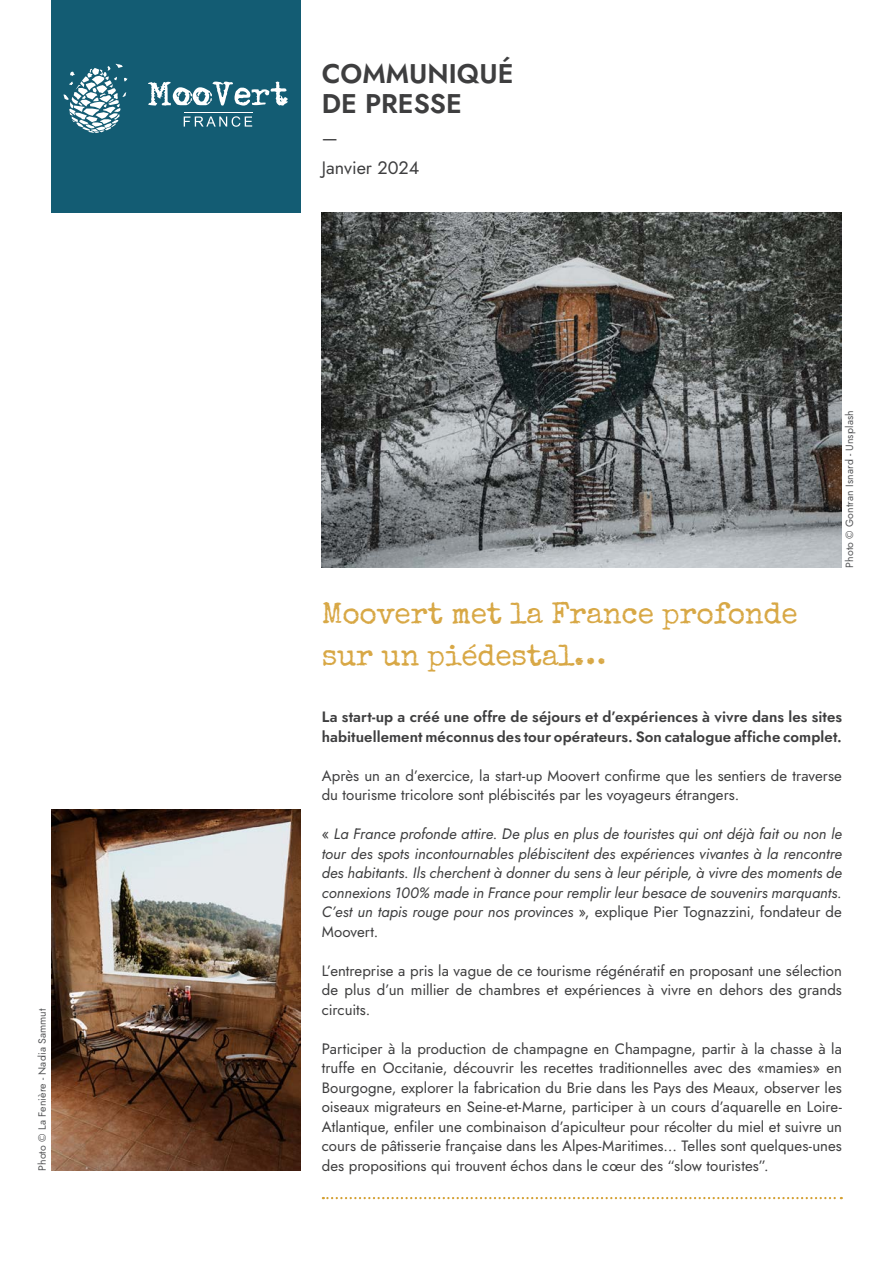
<style>
.page{position:relative;width:893px;height:1263px;background:#fff}
.page>*{position:absolute;margin:0;border:0;box-sizing:border-box;transform-origin:0 0}
.t1{font:30px/42px "Special Elite";letter-spacing:-.01em;color:#d8a846}
.t2{font:600 27px "Jost";color:#3e3e3f}
.t3{font:18px "Jost";color:#3e3e3f}
.t4{font:15px/19.5px "Jost";color:#3e3e3f;text-align:justify}
.t5{font:italic 15px/19.5px "Jost";color:#3e3e3f;text-align:justify}
.t6{font:600 15px/19.5px "Jost";letter-spacing:.005em;color:#3e3e3f}
.t7{font:10.5px "Jost";letter-spacing:.015em;color:#57585a}
.s1{font-style:normal}
</style>
<div class="page">
<img style="left:322px;top:213px;width:520px;height:355px">
<div style="left:51px;top:0;width:249px;height:213px;background:#135c73"></div>
<svg style="left:323px;top:1197px;width:519px;height:2px"></svg>
<img style="left:51px;top:809px;width:249px;height:362px">
<svg style="left:148px;top:82px;width:140px;height:24px"></svg>
<hr style="left:184px;top:112px;width:68px;height:1px;background:#fff">
<svg style="left:184px;top:116px;width:68px;height:11px"></svg>
<svg style="left:63px;top:64px;width:64px;height:69px"></svg>
<p class="t7" style="left:35px;top:1171px;width:164px;rotate:-90deg">Photo © La Fenière - Nadia Sammut</p>
<p class="t2" style="left:322px;top:55px;width:193px">COMMUNIQUÉ</p>
<p class="t2" style="left:322px;top:85px;width:142px">DE PRESSE</p>
<p class="t3" style="left:322px;top:125px;width:18px">—</p>
<p class="t3" style="left:322px;top:156px;width:99px">Janvier 2024</p>
<p class="t7" style="left:842px;top:568px;width:159px;rotate:-90deg">Photo © Gontran Isnard - Unsplash</p>
<p class="t1" style="left:322px;top:593px;width:477px">Moovert met la France profonde sur un piédestal…</p>
<p class="t6" style="left:322px;top:707px;width:522px">La start-up a créé une offre de séjours et d’expériences à vivre dans les sites habituellement méconnus des tour opérateurs. Son catalogue affiche complet.</p>
<p class="t4" style="left:322px;top:766px;width:522px">Après un an d’exercice, la start-up Moovert confirme que les sentiers de traverse du tourisme tricolore sont plébiscités par les voyageurs étrangers.</p>
<p class="t5" style="left:322px;top:824px;width:522px"><span class="s1">«</span> La France profonde attire. De plus en plus de touristes qui ont déjà fait ou non le tour des spots incontournables plébiscitent des expériences vivantes à la rencontre des habitants. Ils cherchent à donner du sens à leur périple, à vivre des moments de connexions 100% made in France pour remplir leur besace de souvenirs marquants.<br>C’est un tapis rouge pour nos provinces <span class="s1">», explique Pier Tognazzini, fondateur de Moovert.</span></p>
<p class="t4" style="left:322px;top:961px;width:522px">L’entreprise a pris la vague de ce tourisme régénératif en proposant une sélection de plus d’un millier de chambres et expériences à vivre en dehors des grands circuits.</p>
<p class="t4" style="left:322px;top:1039px;width:522px">Participer à la production de champagne en Champagne, partir à la chasse à la truffe en Occitanie, découvrir les recettes traditionnelles avec des «mamies» en Bourgogne, explorer la fabrication du Brie dans les Pays des Meaux, observer les oiseaux migrateurs en Seine-et-Marne, participer à un cours d’aquarelle en Loire-Atlantique, enfiler une combinaison d’apiculteur pour récolter du miel et suivre un cours de pâtisserie française dans les Alpes-Maritimes… Telles sont quelques-unes des propositions qui trouvent échos dans le cœur des “slow touristes”.</p>
</div>
